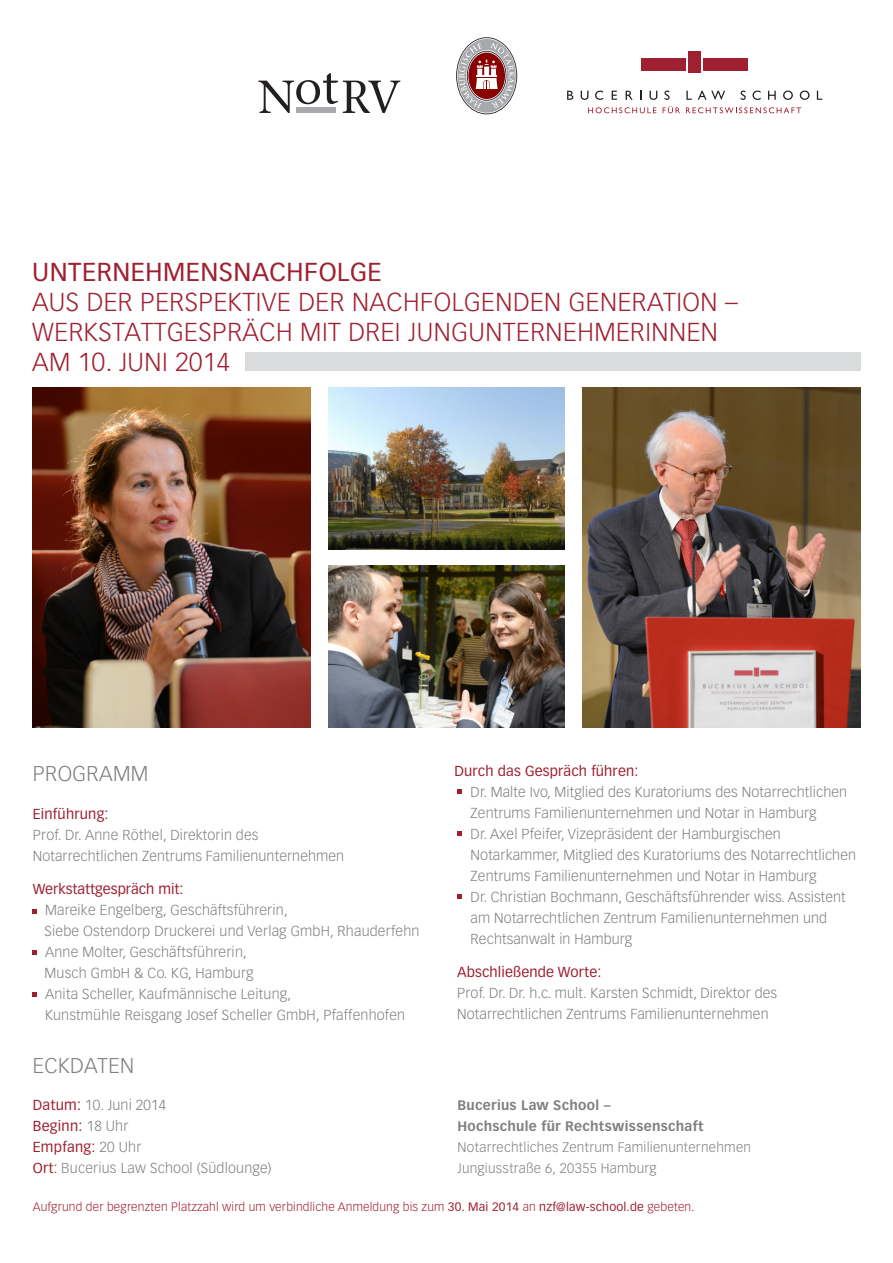
<style>
.page{position:relative;width:893px;height:1263px;background:#fff}
.page>*{position:absolute;margin:0;border:0;box-sizing:border-box;transform-origin:0 0}
.t1{font:300 25.5px/30px "Vectora LH";letter-spacing:.02em;color:#9f2031}
.t2{font:25.5px "Vectora LH";letter-spacing:.02em;color:#9f2031}
.t3{font:300 21px "Vectora LH";letter-spacing:.02em;color:#7e8083}
.t4{font:300 14.25px/21px "Vectora LH";letter-spacing:.01em;color:#7e8083}
.t5{font:14.25px "Vectora LH";letter-spacing:.01em;color:#9f2031}
.t6{font:300 13.5px/21px "Vectora LH";letter-spacing:.02em;color:#7e8083}
.t7{font:700 13.5px/21px "Vectora LH";letter-spacing:.025em;color:#7e8083}
.t8{font:300 12px "Vectora LH";letter-spacing:.015em;color:#9f2031}
.s1{font-weight:400;color:#9f2031}
.s2{color:#9f2031}
.s3{font-weight:400}
</style>
<div class="page">
<div style="left:245px;top:352px;width:615px;height:19px;background:#dadbdd"></div>
<svg style="left:588px;top:107px;width:68px;height:6px"></svg>
<svg style="left:663px;top:106px;width:17px;height:7px"></svg>
<svg style="left:686px;top:107px;width:115px;height:6px"></svg>
<svg style="left:650px;top:91px;width:7px;height:9px"></svg>
<svg style="left:664px;top:91px;width:6px;height:9px"></svg>
<svg style="left:741px;top:91px;width:5px;height:9px"></svg>
<svg style="left:752px;top:91px;width:9px;height:9px"></svg>
<svg style="left:768px;top:91px;width:8px;height:9px"></svg>
<svg style="left:783px;top:91px;width:10px;height:9px"></svg>
<svg style="left:800px;top:91px;width:9px;height:9px"></svg>
<svg style="left:817px;top:91px;width:5px;height:9px"></svg>
<svg style="left:686px;top:91px;width:6px;height:9px"></svg>
<svg style="left:698px;top:91px;width:27px;height:9px"></svg>
<svg style="left:626px;top:91px;width:7px;height:9px"></svg>
<svg style="left:567px;top:91px;width:6px;height:9px"></svg>
<svg style="left:595px;top:91px;width:8px;height:9px"></svg>
<svg style="left:581px;top:91px;width:7px;height:9px"></svg>
<svg style="left:612px;top:91px;width:5px;height:9px"></svg>
<div style="left:641px;top:58px;width:44px;height:13px;background:#9f2031"></div>
<div style="left:704px;top:58px;width:44px;height:13px;background:#9f2031"></div>
<div style="left:688px;top:51px;width:13px;height:22px;background:#9f2031"></div>
<svg style="left:456px;top:37px;width:61px;height:77px"></svg>
<svg style="left:258px;top:73px;width:142px;height:40px"></svg>
<div style="left:297px;top:107px;width:39px;height:6px;background:#a8a9ad"></div>
<img style="left:328px;top:388px;width:236px;height:162px">
<img style="left:33px;top:388px;width:278px;height:339px">
<img style="left:582px;top:388px;width:278px;height:339px">
<img style="left:328px;top:565px;width:236px;height:162px">
<svg style="left:33px;top:909px;width:4px;height:4px"></svg>
<svg style="left:33px;top:950px;width:4px;height:4px"></svg>
<svg style="left:33px;top:992px;width:4px;height:4px"></svg>
<svg style="left:457px;top:789px;width:4px;height:4px"></svg>
<svg style="left:457px;top:831px;width:4px;height:4px"></svg>
<svg style="left:457px;top:894px;width:4px;height:4px"></svg>
<h1 class="t2" style="left:32px;top:257px;width:351px">Unternehmensnachfolge</h1>
<h1 class="t1" style="left:32px;top:287px;width:707px">aus der Perspektive der Nachfolgenden Generation –<br>Werkstattgespräch mit drei Jungunternehmerinn en am 10. Juni 2014</h1>
<h2 class="t3" style="left:33px;top:761px;width:117px">Programm</h2>
<p class="t5" style="left:33px;top:805px;width:77px">Einführung:</p>
<p class="t4" style="left:33px;top:824px;width:313px">Prof. Dr. Anne Röthel, Direktorin des<br>Notarrechtlichen Zentrums Familienunternehmen</p>
<p class="t5" style="left:33px;top:881px;width:152px">Werkstattgespräch mit:</p>
<p class="t4" style="left:44px;top:900px;width:376px">Mareike Engelberg, Geschäftsführerin,<br>Siebe Ostendorp Druckerei und Verlag GmbH, Rhauderfehn Anne Molter, Geschäftsführerin,<br>Musch GmbH &amp; Co. KG, Hamburg<br>Anita Scheller, Kaufmännische Leitung,<br>Kunstmühle Reisgang Josef Scheller GmbH, Pfaffenhofen</p>
<h2 class="t3" style="left:33px;top:1053px;width:100px">Eckdaten</h2>
<p class="t5" style="left:455px;top:762px;width:185px">Durch das Gespräch führen:</p>
<p class="t4" style="left:471px;top:781px;width:378px">Dr. Malte Ivo, Mitglied des Kuratoriums des Notarrechtlichen</p>
<p class="t4" style="left:471px;top:802px;width:347px">Zentrums Familienunternehmen und Notar in Hamburg</p>
<p class="t4" style="left:471px;top:823px;width:312px">Dr. Axel Pfeifer, Vizepräsident der Hamburgischen</p>
<p class="t4" style="left:471px;top:844px;width:387px">Notarkammer, Mitglied des Kuratoriums des Notarrechtlichen</p>
<p class="t4" style="left:471px;top:865px;width:347px">Zentrums Familienunternehmen und Notar in Hamburg</p>
<p class="t4" style="left:471px;top:886px;width:377px">Dr. Christian Bochmann, Geschäftsführender wiss. Assistent</p>
<p class="t4" style="left:471px;top:907px;width:358px">am Notarrechtlichen Zentrum Familienunternehmen und</p>
<p class="t4" style="left:457px;top:928px;width:177px">Rechtsanwalt in Hamburg</p>
<p class="t5" style="left:457px;top:964px;width:146px">Abschließende Worte:</p>
<p class="t4" style="left:457px;top:983px;width:321px">Prof. Dr. Dr. h.c. mult. Karsten Schmidt, Direktor des<br>Notarrechtlichen Zentrums Familienunternehmen</p>
<p class="t4" style="left:33px;top:1095px;width:240px"><span class="s1">Datum:</span> 10. Juni 2014<br><span class="s1">Beginn:</span> 18 Uhr<br><span class="s1">Empfang:</span> 20 Uhr<br><span class="s1">Ort</span><span class="s2">:</span> Bucerius Law School (Südlounge)</p>
<p class="t8" style="left:33px;top:1200px;width:663px">Aufgrund der begrenzten Platzzahl wird um verbindliche Anmeldung bis zum <span class="s3">30. Mai 2014</span> an <span class="s3">nzf@law-school.de</span> gebeten.</p>
<p class="t7" style="left:457px;top:1095px;width:248px">Bucerius Law School –<br>Hochschule für Rechtswissenschaft</p>
<p class="t6" style="left:457px;top:1137px;width:295px">Notarrechtliches Zentrum Familienunternehmen<br>Jungiusstraße 6, 20355 Hamburg</p>
</div>
